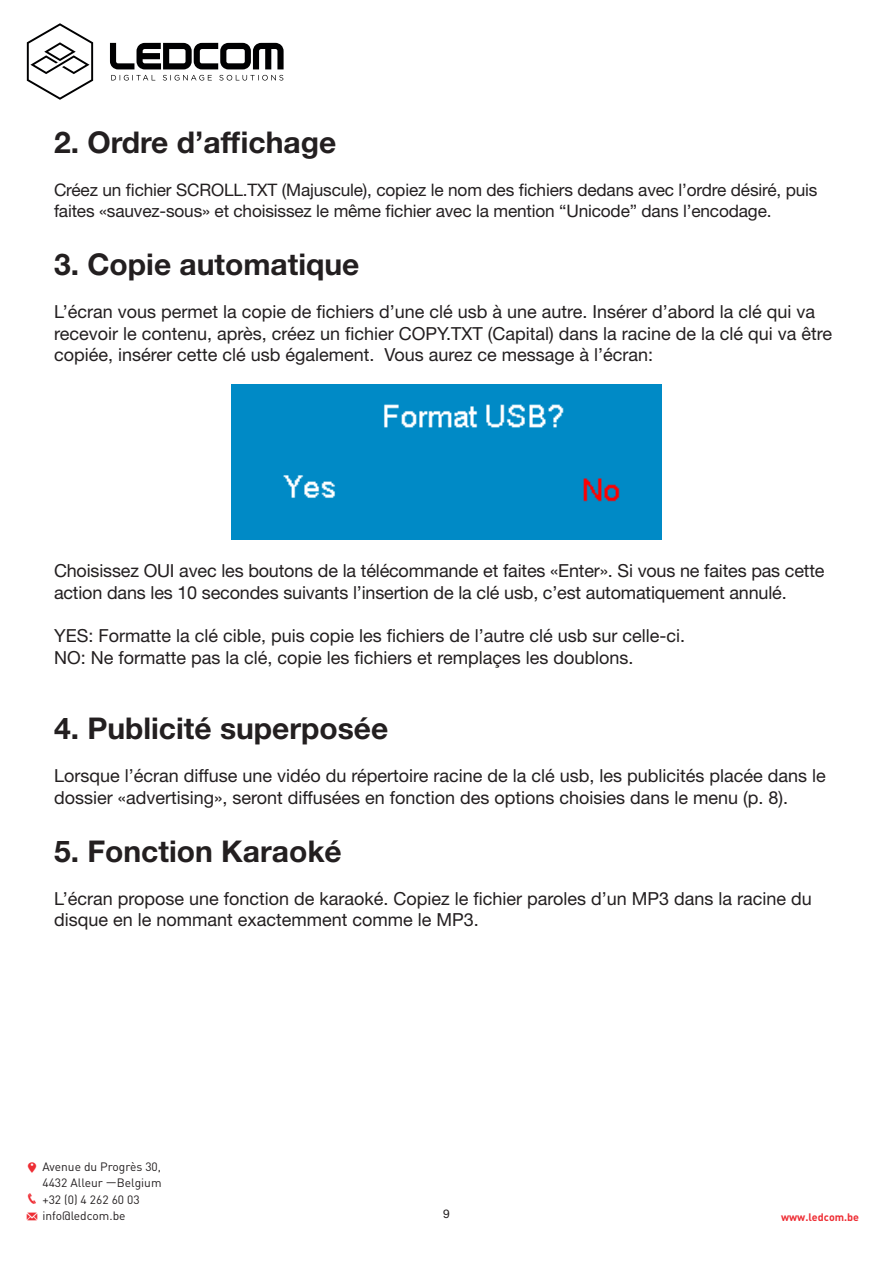
<style>
.page{position:relative;width:893px;height:1263px;background:#fff}
.page>*{position:absolute;margin:0;border:0;box-sizing:border-box;transform-origin:0 0}
.t1{font:700 30px "Helvetica Neue LT Std";color:#231f20}
.t2{font:18px/21.6px "Helvetica Neue LT Std";color:#231f20}
.t3{font:17.25px/21.6px "Helvetica Neue LT Std";letter-spacing:-.01em;color:#231f20}
.t4{font:12px/16.5px "DIN Pro";color:#231f20}
.t5{font:12px "Helvetica Neue LT Std";color:#231f20}
.t6{font:700 10.8px "DIN Pro";color:#ee2d34}
</style>
<div class="page">
<svg style="left:111px;top:75px;width:44px;height:6px"></svg>
<svg style="left:163px;top:75px;width:49px;height:6px"></svg>
<svg style="left:219px;top:75px;width:64px;height:6px"></svg>
<svg style="left:110px;top:43px;width:174px;height:26px"></svg>
<svg style="left:27px;top:23px;width:66px;height:77px"></svg>
<div style="left:232px;top:385px;width:429px;height:154px;background:#008ac6"></div>
<p class="t1" style="left:54px;top:124px;width:284px">2. Ordre d’affichage</p>
<p class="t3" style="left:54px;top:178px;width:765px">Créez un fichier SCROLL.TXT (Majuscule), copiez le nom des fichiers dedans avec l’ordre désiré, puis faites «sauvez-sous» et choisissez le même fichier avec la mention “Unicode” dans l’encodage.</p>
<p class="t1" style="left:54px;top:245px;width:307px">3. Copie automatique</p>
<p class="t2" style="left:54px;top:300px;width:780px">L’écran vous permet la copie de fichiers d’une clé usb à une autre. Insérer d’abord la clé qui va recevoir le contenu, après, créez un fichier COPY.TXT (Capital) dans la racine de la clé qui va être copiée, insérer cette clé usb également. Vous aurez ce message à l’écran:</p>
<p class="t2" style="left:54px;top:560px;width:772px">Choisissez OUI avec les boutons de la télécommande et faites «Enter». Si vous ne faites pas cette action dans les 10 secondes suivants l’insertion de la clé usb, c’est automatiquement annulé.</p>
<p class="t2" style="left:54px;top:624px;width:633px">YES: Formatte la clé cible, puis copie les fichiers de l’autre clé usb sur celle-ci.</p>
<p class="t2" style="left:54px;top:646px;width:581px">NO: Ne formatte pas la clé, copie les fichiers et remplaçes les doublons.</p>
<p class="t1" style="left:54px;top:710px;width:336px">4. Publicité superposée</p>
<p class="t2" style="left:54px;top:765px;width:773px">Lorsque l’écran diffuse une vidéo du répertoire racine de la clé usb, les publicités placée dans le dossier «advertising», seront diffusées en fonction des options choisies dans le menu (p. 8).</p>
<p class="t1" style="left:54px;top:832px;width:289px">5. Fonction Karaoké</p>
<p class="t2" style="left:54px;top:887px;width:759px">L’écran propose une fonction de karaoké. Copiez le fichier paroles d’un MP3 dans la racine du disque en le nommant exactemment comme le MP3.</p>
<p class="t4" style="left:42px;top:1158px;width:121px">Avenue du Progrès 30,<br>4432 Alleur —Belgium +32 (0) 4 262 60 03 info@ledcom.be</p>
<p class="t5" style="left:443px;top:1206px;width:8px">9</p>
<p class="t6" style="left:781px;top:1209px;width:80px">www.ledcom.be</p>
</div>
